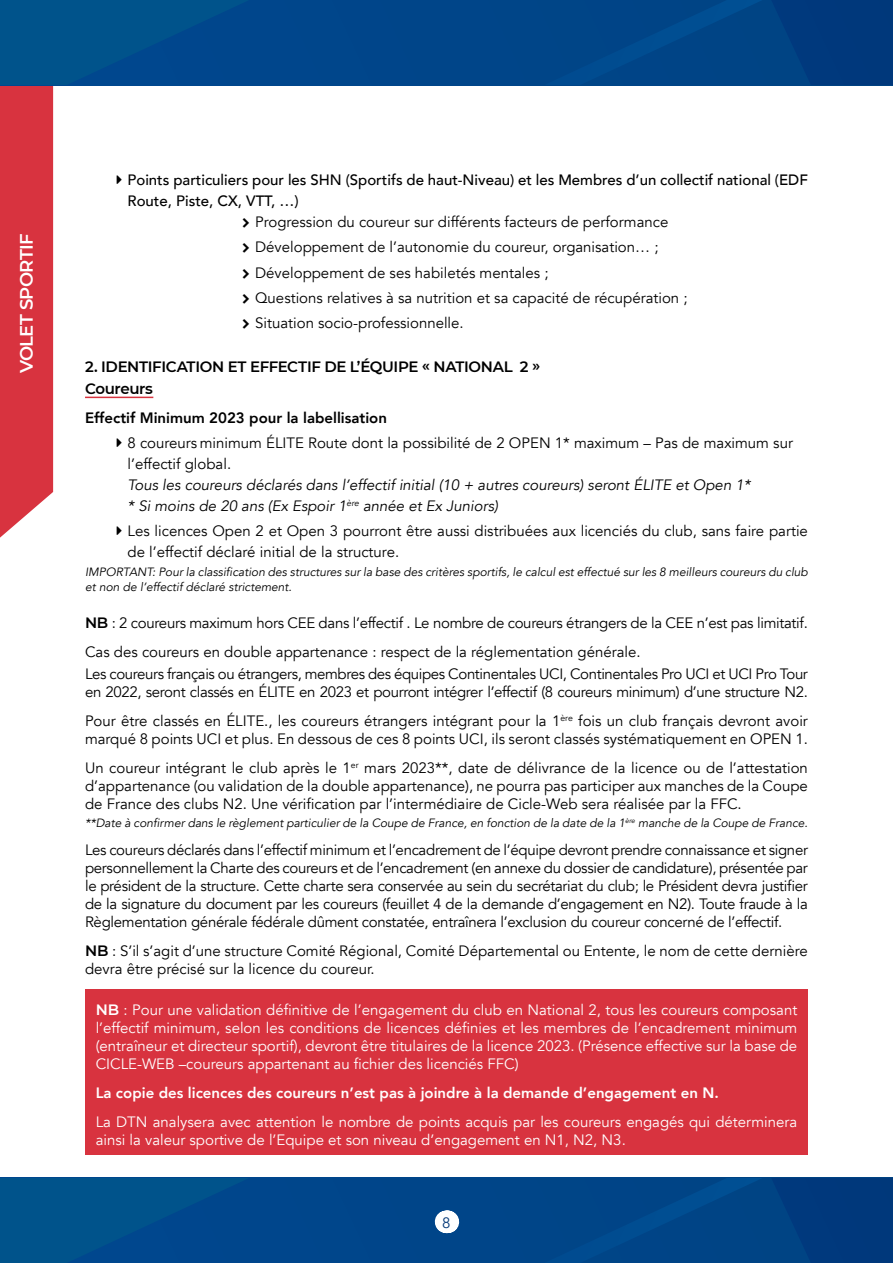
<style>
.page{position:relative;width:893px;height:1263px;background:#fff}
.page>*{position:absolute;margin:0;border:0;box-sizing:border-box;transform-origin:0 0}
.t1{font:600 18px "Montserrat";letter-spacing:-.035em;color:#fff}
.t2{font:15px/18px "Avenir";color:#000}
.t3{font:15px/18px "Avenir";color:#fff;text-align:justify}
.t4{font:15px/18px "Avenir";letter-spacing:-.025em;color:#000}
.t5{font:15px/28.7px "Avenir";letter-spacing:-.02em;color:#000}
.t6{font:italic 15px/21px "Avenir";color:#000}
.t7{font:500 15px/21px "Avenir";color:#000}
.t8{font:800 15px "Avenir";color:#fff}
.t9{font:600 15px/22.2px "Montserrat";letter-spacing:-.025em;color:#000}
.t10{font:800 15px "Avenir";color:#000}
.t11{font:15px "Avenir";color:#063a79}
.t12{font:italic 12px/15px "Avenir";color:#000}
.s1{font-family:"Montserrat";font-weight:600}
</style>
<div class="page">
<div style="left:0;top:1178px;width:893px;height:85px;background:#004589"></div>
<svg style="left:772px;top:1178px;width:121px;height:85px"></svg>
<svg style="left:0;top:1178px;width:248px;height:85px"></svg>
<div style="left:0;top:0;width:893px;height:85px;background:#004589"></div>
<svg style="left:744px;top:0;width:149px;height:85px"></svg>
<div style="left:85px;top:990px;width:723px;height:165px;background:#d8333f"></div>
<svg style="left:446px;top:1210px;width:2px;height:23px"></svg>
<svg style="left:0;top:0;width:295px;height:538px"></svg>
<p class="t1" style="left:14px;top:373px;width:142px;rotate:-90deg">VOLET SPORTIF</p>
<p class="t7" style="left:128px;top:169px;width:682px">Points particuliers pour les SHN (Sportifs de haut-Niveau) et les Membres d’un collectif national (EDF<br>Route, Piste, CX, VTT, …)</p>
<p class="t2" style="left:255px;top:210px;width:434px;line-height:25.2px">Progression du coureur sur différents facteurs de performance Développement de l’autonomie du coureur, organisation… ; Développement de ses habiletés mentales ;<br>Questions relatives à sa nutrition et sa capacité de récupération ; Situation socio-professionnelle.</p>
<p class="t9" style="left:85px;top:354px;width:457px">2. IDENTIFICATION ET EFFECTIF DE L’ÉQUIPE « NATIONAL 2 »<br>Coureurs</p>
<p class="t10" style="left:85px;top:406px;width:304px">Effectif Minimum 2023 pour la labellisation</p>
<p class="t2" style="left:128px;top:432px;width:667px;line-height:21px">8 coureurs minimum ÉLITE Route dont la possibilité de 2 OPEN 1* maximum – Pas de maximum sur l’effectif global.</p>
<p class="t6" style="left:128px;top:474px;width:624px">Tous les coureurs déclarés dans l’effectif initial (10 + autres coureurs) seront ÉLITE et Open 1* * Si moins de 20 ans (Ex Espoir 1<sup>ère</sup> année et Ex Juniors)</p>
<p class="t2" style="left:128px;top:521px;width:682px;line-height:21px">Les licences Open 2 et Open 3 pourront être aussi distribuées aux licenciés du club, sans faire partie de l’effectif déclaré initial de la structure.</p>
<p class="t12" style="left:85px;top:565px;width:724px">IMPORTANT: Pour la classification des structures sur la base des critères sportifs, le calcul est effectué sur les 8 meilleurs coureurs du club et non de l’effectif déclaré strictement.</p>
<p class="t5" style="left:85px;top:609px;width:724px"><span class="s1">NB</span> : 2 coureurs maximum hors CEE dans l’effectif . Le nombre de coureurs étrangers de la CEE n’est pas limitatif.<br>Cas des coureurs en double appartenance : respect de la réglementation générale.</p>
<p class="t4" style="left:85px;top:665px;width:724px">Les coureurs français ou étrangers, membres des équipes Continentales UCI, Continentales Pro UCI et UCI Pro Tour en 2022, seront classés en ÉLITE en 2023 et pourront intégrer l’effectif (8 coureurs minimum) d’une structure N2.</p>
<p class="t2" style="left:85px;top:712px;width:724px">Pour être classés en ÉLITE., les coureurs étrangers intégrant pour la 1<sup>ère</sup> fois un club français devront avoir marqué 8 points UCI et plus. En dessous de ces 8 points UCI, ils seront classés systématiquement en OPEN 1.</p>
<p class="t2" style="left:85px;top:759px;width:724px;text-align:justify">Un coureur intégrant le club après le 1<sup>er</sup> mars 2023**, date de délivrance de la licence ou de l’attestation d’appartenance (ou validation de la double appartenance), ne pourra pas participer aux manches de la Coupe de France des clubs N2. Une vérification par l’intermédiaire de Cicle-Web sera réalisée par la FFC.</p>
<p class="t12" style="left:85px;top:815px;width:724px">**Date à confirmer dans le règlement particulier de la Coupe de France, en fonction de la date de la 1<sup>ère</sup> manche de la Coupe de France.</p>
<p class="t2" style="left:85px;top:841px;width:724px;text-align:justify">Les coureurs déclarés dans l’effectif minimum et l’encadrement de l’équipe devront prendre connaissance et signer personnellement la Charte des coureurs et de l’encadrement (en annexe du dossier de candidature), présentée par le président de la structure. Cette charte sera conservée au sein du secrétariat du club; le Président devra justifier de la signature du document par les coureurs (feuillet 4 de la demande d’engagement en N2). Toute fraude à la Règlementation générale fédérale dûment constatée, entraînera l’exclusion du coureur concerné de l’effectif.</p>
<p class="t2" style="left:85px;top:942px;width:724px"><span class="s1">NB</span> : S’il s’agit d’une structure Comité Régional, Comité Départemental ou Entente, le nom de cette dernière devra être précisé sur la licence du coureur.</p>
<p class="t3" style="left:96px;top:1001px;width:703px"><span class="s1">NB</span> : Pour une validation définitive de l’engagement du club en National 2, tous les coureurs composant l’effectif minimum, selon les conditions de licences définies et les membres de l’encadrement minimum (entraîneur et directeur sportif), devront être titulaires de la licence 2023. (Présence effective sur la base de CICLE-WEB –coureurs appartenant au fichier des licenciés FFC)</p>
<p class="t8" style="left:96px;top:1081px;width:625px">La copie des licences des coureurs n’est pas à joindre à la demande d’engagement en N.</p>
<p class="t3" style="left:96px;top:1113px;width:703px">La DTN analysera avec attention le nombre de points acquis par les coureurs engagés qui déterminera ainsi la valeur sportive de l’Equipe et son niveau d’engagement en N1, N2, N3.</p>
<p class="t11" style="left:442px;top:1214px;width:10px">8</p>
</div>
